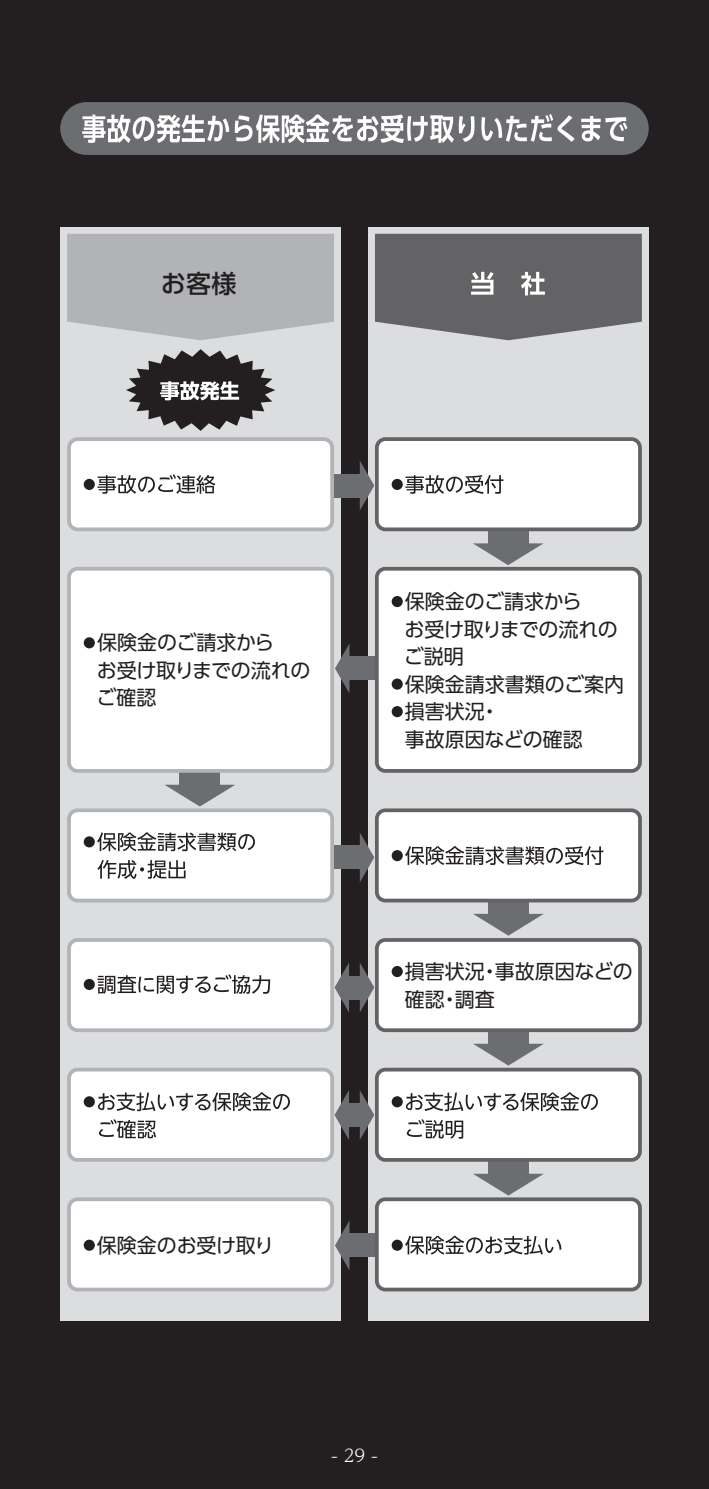
<style>
.page{position:relative;width:709px;height:1489px;background:#fff}
.page>*{position:absolute;margin:0;border:0;box-sizing:border-box;transform-origin:0 0}
.t1{font:500 25px "UD Shin Go Pro";color:#231f20}
.t2{font:20px/27.5px "UD Shin Go Pro";color:#231f20}
.t3{font:300 17.5px "UD Reimin Pro";color:#fff}
</style>
<div class="page">
<div style="left:0;top:0;width:709px;height:1488px;background:#231f20"></div>
<div style="left:60px;top:102px;width:588px;height:53px;background:#6c6d70;border-radius:26px"></div>
<div style="left:60px;top:227px;width:281px;height:1092px;background:#dcdddf"></div>
<div style="left:368px;top:227px;width:280px;height:1092px;background:#dcdddf"></div>
<div style="left:488px;top:529px;width:40px;height:17px;background:#6c6d70"></div>
<svg style="left:473px;top:543px;width:70px;height:22px"></svg>
<div style="left:332px;top:474px;width:31px;height:23px;background:#6c6d70"></div>
<svg style="left:360px;top:461px;width:14px;height:49px"></svg>
<div style="left:332px;top:845px;width:31px;height:23px;background:#6c6d70"></div>
<svg style="left:360px;top:833px;width:14px;height:49px"></svg>
<div style="left:347px;top:975px;width:16px;height:23px;background:#6c6d70"></div>
<svg style="left:360px;top:963px;width:14px;height:49px"></svg>
<svg style="left:334px;top:963px;width:15px;height:49px"></svg>
<div style="left:347px;top:1103px;width:16px;height:23px;background:#6c6d70"></div>
<svg style="left:360px;top:1091px;width:14px;height:48px"></svg>
<svg style="left:334px;top:1090px;width:15px;height:49px"></svg>
<div style="left:346px;top:657px;width:31px;height:23px;background:#6c6d70"></div>
<svg style="left:335px;top:645px;width:14px;height:47px"></svg>
<div style="left:346px;top:1233px;width:31px;height:23px;background:#6c6d70"></div>
<svg style="left:335px;top:1222px;width:14px;height:47px"></svg>
<div style="left:179px;top:771px;width:41px;height:16px;background:#6c6d70"></div>
<svg style="left:165px;top:784px;width:70px;height:22px"></svg>
<div style="left:488px;top:900px;width:40px;height:16px;background:#6c6d70"></div>
<svg style="left:473px;top:913px;width:71px;height:22px"></svg>
<div style="left:488px;top:1029px;width:40px;height:17px;background:#6c6d70"></div>
<svg style="left:473px;top:1043px;width:71px;height:22px"></svg>
<div style="left:488px;top:1159px;width:40px;height:17px;background:#6c6d70"></div>
<svg style="left:473px;top:1173px;width:71px;height:22px"></svg>
<div style="left:69px;top:439px;width:263px;height:90px;background:#fff;border-radius:9px"></div>
<div style="left:67px;top:437px;width:267px;height:94px;border:4px solid #b2b3b7;border-radius:9px"></div>
<div style="left:377px;top:439px;width:263px;height:90px;background:#fff;border-radius:9px"></div>
<div style="left:375px;top:437px;width:267px;height:94px;border:4px solid #636366;border-radius:9px"></div>
<div style="left:69px;top:568px;width:263px;height:203px;background:#fff;border-radius:9px"></div>
<div style="left:67px;top:567px;width:267px;height:205px;border:4px solid #b2b3b7;border-radius:9px"></div>
<div style="left:377px;top:568px;width:263px;height:203px;background:#fff;border-radius:9px"></div>
<div style="left:375px;top:567px;width:267px;height:205px;border:4px solid #636366;border-radius:9px"></div>
<div style="left:69px;top:810px;width:263px;height:90px;background:#fff;border-radius:9px"></div>
<div style="left:67px;top:808px;width:267px;height:94px;border:4px solid #b2b3b7;border-radius:9px"></div>
<div style="left:377px;top:810px;width:263px;height:90px;background:#fff;border-radius:9px"></div>
<div style="left:375px;top:808px;width:267px;height:94px;border:4px solid #636366;border-radius:9px"></div>
<div style="left:69px;top:939px;width:263px;height:91px;background:#fff;border-radius:9px"></div>
<div style="left:67px;top:938px;width:267px;height:94px;border:4px solid #b2b3b7;border-radius:9px"></div>
<div style="left:377px;top:939px;width:263px;height:91px;background:#fff;border-radius:9px"></div>
<div style="left:375px;top:938px;width:267px;height:94px;border:4px solid #636366;border-radius:9px"></div>
<div style="left:69px;top:1069px;width:263px;height:90px;background:#fff;border-radius:9px"></div>
<div style="left:67px;top:1067px;width:267px;height:94px;border:4px solid #b2b3b7;border-radius:9px"></div>
<div style="left:377px;top:1069px;width:263px;height:90px;background:#fff;border-radius:9px"></div>
<div style="left:375px;top:1067px;width:267px;height:94px;border:4px solid #636366;border-radius:9px"></div>
<div style="left:69px;top:1199px;width:263px;height:90px;background:#fff;border-radius:9px"></div>
<div style="left:67px;top:1197px;width:267px;height:94px;border:4px solid #b2b3b7;border-radius:9px"></div>
<div style="left:377px;top:1199px;width:263px;height:90px;background:#fff;border-radius:9px"></div>
<div style="left:375px;top:1197px;width:267px;height:94px;border:4px solid #636366;border-radius:9px"></div>
<svg style="left:82px;top:114px;width:147px;height:29px"></svg>
<svg style="left:235px;top:114px;width:239px;height:29px"></svg>
<svg style="left:481px;top:114px;width:93px;height:28px"></svg>
<svg style="left:581px;top:116px;width:46px;height:25px"></svg>
<div style="left:84px;top:479px;width:11px;height:11px;background:#231f20;border-radius:50%"></div>
<svg style="left:97px;top:474px;width:118px;height:20px"></svg>
<svg style="left:126px;top:349px;width:149px;height:82px"></svg>
<div style="left:391px;top:479px;width:12px;height:11px;background:#231f20;border-radius:50%"></div>
<svg style="left:405px;top:475px;width:98px;height:19px"></svg>
<div style="left:84px;top:637px;width:11px;height:11px;background:#231f20;border-radius:50%"></div>
<div style="left:391px;top:596px;width:12px;height:11px;background:#231f20;border-radius:50%"></div>
<div style="left:391px;top:678px;width:12px;height:11px;background:#231f20;border-radius:50%"></div>
<div style="left:391px;top:706px;width:12px;height:11px;background:#231f20;border-radius:50%"></div>
<div style="left:84px;top:836px;width:11px;height:11px;background:#231f20;border-radius:50%"></div>
<svg style="left:97px;top:832px;width:158px;height:19px"></svg>
<svg style="left:97px;top:860px;width:89px;height:18px"></svg>
<div style="left:391px;top:850px;width:12px;height:11px;background:#231f20;border-radius:50%"></div>
<svg style="left:405px;top:846px;width:198px;height:19px"></svg>
<div style="left:84px;top:978px;width:11px;height:11px;background:#231f20;border-radius:50%"></div>
<svg style="left:97px;top:974px;width:173px;height:19px"></svg>
<svg style="left:391px;top:965px;width:12px;height:12px"></svg>
<div style="left:84px;top:1096px;width:11px;height:11px;background:#231f20;border-radius:50%"></div>
<svg style="left:98px;top:1092px;width:192px;height:19px"></svg>
<svg style="left:99px;top:1119px;width:57px;height:19px"></svg>
<div style="left:391px;top:1096px;width:12px;height:11px;background:#231f20;border-radius:50%"></div>
<svg style="left:406px;top:1092px;width:192px;height:19px"></svg>
<svg style="left:407px;top:1119px;width:56px;height:19px"></svg>
<div style="left:84px;top:1239px;width:11px;height:11px;background:#231f20;border-radius:50%"></div>
<div style="left:391px;top:1239px;width:12px;height:11px;background:#231f20;border-radius:50%"></div>
<svg style="left:405px;top:1235px;width:156px;height:19px"></svg>
<svg style="left:67px;top:233px;width:267px;height:108px;background:#b6b7bb"></svg>
<svg style="left:375px;top:233px;width:267px;height:108px;background:#717174"></svg>
<p class="t1" style="left:161px;top:263px;width:77px">お客様</p>
<p class="t2" style="left:96px;top:628px;width:215px">保険金のご請求から<br>お受け取りまでの流れのご確認</p>
<p class="t2" style="left:404px;top:587px;width:222px">保険金のご請求から<br>お受け取りまでの流れのご説明<br>保険金請求書類のご案内損害状況・<br>事故原因などの確認</p>
<p class="t2" style="left:405px;top:957px;width:230px">損害状況・事故原因などの確認・調査</p>
<p class="t2" style="left:97px;top:1230px;width:179px">保険金のお受け取り</p>
<p class="t3" style="left:331px;top:1440px;width:48px">- 29 -</p>
</div>
